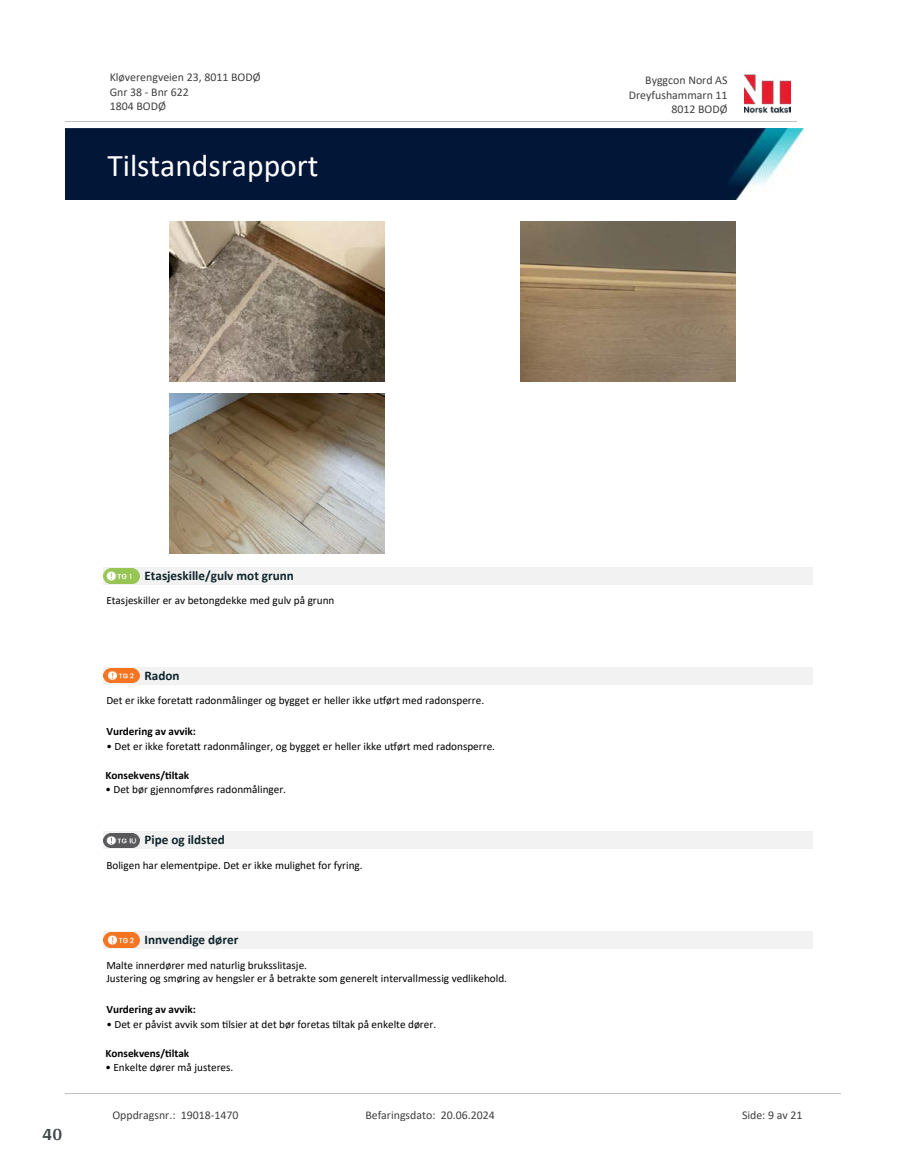
<style>
.page{position:relative;width:915px;height:1172px;background:#fff}
.page>*{position:absolute;margin:0;border:0;box-sizing:border-box;transform-origin:0 0}
.t1{font:31.65px "Calibri";color:#fff}
.t2{font:700 18px "Arya";color:#414749}
.t3{font:700 13.2px "Calibri";color:#0f252c}
.t4{font:11.85px/14.5px "Calibri";color:#404040}
.t5{font:11.25px/13.6px "Calibri";color:#000}
.t6{font:700 11.25px "Calibri";color:#000}
</style>
<div class="page">
<img style="left:170px;top:222px;width:214px;height:160px">
<img style="left:520px;top:222px;width:215px;height:160px">
<img style="left:170px;top:393px;width:214px;height:160px">
<div style="left:104px;top:568px;width:708px;height:17px;background:#f2f2f2"></div>
<svg style="left:107px;top:583px;width:29px;height:1px"></svg>
<img style="left:104px;top:568px;width:35px;height:15px">
<div style="left:104px;top:667px;width:708px;height:17px;background:#f2f2f2"></div>
<img style="left:104px;top:668px;width:35px;height:15px">
<div style="left:104px;top:832px;width:708px;height:17px;background:#f2f2f2"></div>
<img style="left:104px;top:833px;width:35px;height:15px">
<div style="left:104px;top:932px;width:708px;height:17px;background:#f2f2f2"></div>
<svg style="left:107px;top:932px;width:29px;height:16px"></svg>
<img style="left:104px;top:933px;width:35px;height:14px">
<img style="left:744px;top:74px;width:46px;height:40px">
<hr style="left:65px;top:121px;width:731px;height:1px;background:#c0c0c0">
<img style="left:65px;top:129px;width:738px;height:71px">
<hr style="left:65px;top:1093px;width:775px;height:1px;background:#c0c0c0">
<p class="t4" style="left:110px;top:70px;width:152px">Kløverengveien 23, 8011 BODØ<br>Gnr 38 - Bnr 622<br>1804 BODØ</p>
<p class="t4" style="left:645px;top:73px;width:84px">Byggcon Nord AS</p>
<p class="t4" style="left:628px;top:87px;width:100px">Dreyfushammarn 11</p>
<p class="t4" style="left:671px;top:102px;width:58px">8012 BODØ</p>
<h1 class="t1" style="left:107px;top:143px;width:213px">Tilstandsrapport</h1>
<h2 class="t2" style="left:43px;top:1123px;width:21px">40</h2>
<p class="t3" style="left:144px;top:566px;width:151px">Etasjeskille/gulv mot grunn</p>
<p class="t5" style="left:106px;top:593px;width:229px">Etasjeskiller er av betongdekke med gulv på grunn</p>
<p class="t3" style="left:144px;top:666px;width:37px">Radon</p>
<p class="t5" style="left:106px;top:693px;width:379px">Det er ikke foreta琀琀 radonmålinger og bygget er heller ikke u琀昀ørt med radonsperre.</p>
<p class="t6" style="left:106px;top:723px;width:91px">Vurdering av avvik:</p>
<p class="t5" style="left:106px;top:739px;width:390px">• Det er ikke foreta琀琀 radonmålinger, og bygget er heller ikke u琀昀ørt med radonsperre.</p>
<p class="t6" style="left:105px;top:767px;width:85px">Konsekvens/琀椀ltak</p>
<p class="t5" style="left:105px;top:782px;width:182px">• Det bør gjennomføres radonmålinger.</p>
<p class="t3" style="left:144px;top:831px;width:82px">Pipe og ildsted</p>
<p class="t5" style="left:106px;top:858px;width:258px">Boligen har elementpipe. Det er ikke mulighet for fyring.</p>
<p class="t3" style="left:144px;top:931px;width:95px">Innvendige dører</p>
<p class="t5" style="left:106px;top:958px;width:402px">Malte innerdører med naturlig bruksslitasje.<br>Justering og smøring av hengsler er å betrakte som generelt intervallmessig vedlikehold.</p>
<p class="t6" style="left:106px;top:1001px;width:91px">Vurdering av avvik:</p>
<p class="t5" style="left:106px;top:1017px;width:331px">• Det er påvist avvik som 琀椀lsier at det bør foretas 琀椀ltak på enkelte dører.</p>
<p class="t6" style="left:105px;top:1045px;width:85px">Konsekvens/琀椀ltak</p>
<p class="t5" style="left:105px;top:1060px;width:129px">• Enkelte dører må justeres.</p>
<p class="t4" style="left:112px;top:1107px;width:127px">Oppdragsnr.: 19018-1470</p>
<p class="t4" style="left:365px;top:1107px;width:131px">Befaringsdato: 20.06.2024</p>
<p class="t4" style="left:741px;top:1107px;width:62px">Side: 9 av 21</p>
</div>
